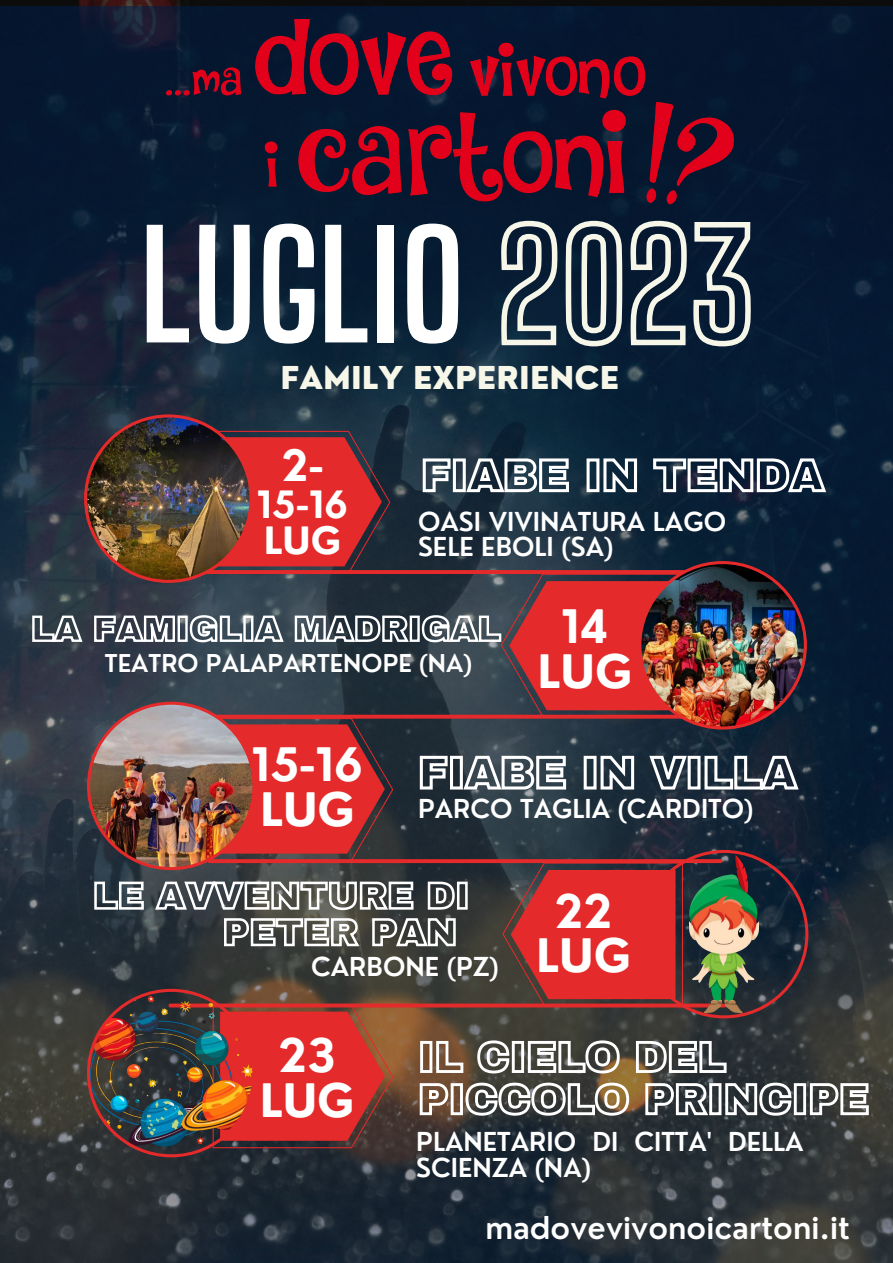
<style>
.page{position:relative;width:893px;height:1263px;background:#fff}
.page>*{position:absolute;margin:0;border:0;box-sizing:border-box;transform-origin:0 0}
.t1{font:700 147px "Big Shoulders Display";color:#fff}
.t2{font:700 45px/45px "Nourd";color:#fff;text-align:center}
.t3{font:700 42px "Nourd";color:#fff}
.t4{font:700 36.75px/36.6px "Nourd";color:#fff}
.t5{font:600 30.75px "Nourd";color:#fff}
.t6{font:800 30.75px "Nourd";color:#f6f6e9}
.t7{font:600 25.42px/25.3px "Nourd";color:#fff}
.t8{font:600 23.92px "Nourd";color:#fff}
.s1{font-size:147.07px;color:rgb(0 0 0/0)}
</style>
<div class="page">
<img style="left:0;top:7px;width:893px;height:1256px">
<img style="left:166px;top:20px;width:569px;height:184px">
<svg style="left:498px;top:218px;width:255px;height:132px;background:#52606c"></svg>
<img style="left:31px;top:414px;width:839px;height:743px">
<h1 class="t1" style="left:140px;top:198px;width:617px">LUGLIO <span class="s1">2023</span></h1>
<p class="t6" style="left:280px;top:359px;width:340px">FAMILY EXPERIENCE</p>
<h3 class="t3" style="left:282px;top:439px;width:43px">2-</h3>
<h3 class="t4" style="left:257px;top:485px;width:93px">15-16<br>LUG</h3>
<p class="t7" style="left:418px;top:509px;width:309px">OASI VIVINATURA LAGO<br>SELE EBOLI (SA)</p>
<p class="t8" style="left:105px;top:648px;width:369px">TEATRO PALAPARTENOPE (NA)</p>
<h2 class="t2" style="left:537px;top:604px;width:96px">14<br>LUG</h2>
<h2 class="t2" style="left:251px;top:742px;width:113px;line-height:44.4px;text-align:left">15-16<br>LUG</h2>
<p class="t7" style="left:418px;top:796px;width:337px">PARCO TAGLIA (CARDITO)</p>
<p class="t7" style="left:311px;top:954px;width:189px">CARBONE (PZ)</p>
<h2 class="t2" style="left:260px;top:1033px;width:96px">23<br>LUG</h2>
<h2 class="t2" style="left:536px;top:889px;width:96px;line-height:44.4px">22<br>LUG</h2>
<p class="t7" style="left:416px;top:1129px;width:389px">PLANETARIO DI CITTA' DELLA<br>SCIENZA (NA)</p>
<p class="t5" style="left:485px;top:1208px;width:366px">madovevivonoicartoni.it</p>
</div>
